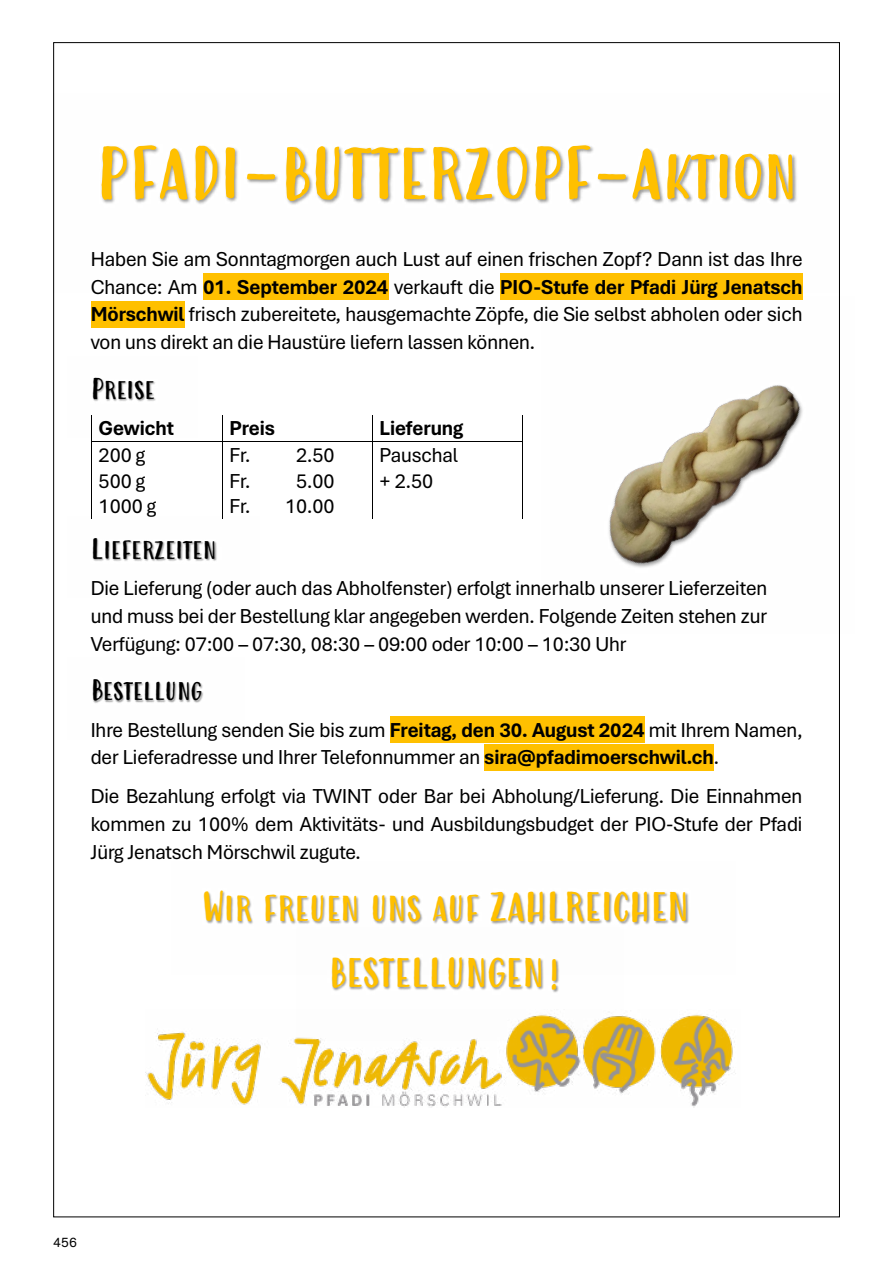
<style>
.page{position:relative;width:893px;height:1263px;background:#fff}
.page>*{position:absolute;margin:0;border:0;box-sizing:border-box;transform-origin:0 0}
.t1{font:66px "Modern Love Caps";color:#ffc000}
.t2{font:37.05px/66.3px "Modern Love Caps";color:#ffc000;text-align:center}
.t3{font:26.25px "Modern Love Caps";color:#000}
.t4{font:21.3px/27.8px "Aptos Display";letter-spacing:-.005em;color:#000;text-align:justify}
.t5{font:700 21.3px "Aptos Display";letter-spacing:-.005em;color:#000}
.t6{font:13.5px "Theinhardt";color:#000}
.s1{font-weight:700}
</style>
<div class="page">
<img style="left:689px;top:385px;width:114px;height:154px">
<img style="left:609px;top:520px;width:80px;height:48px">
<img style="left:522px;top:385px;width:183px;height:135px">
<img style="left:522px;top:444px;width:23px;height:76px">
<img style="left:101px;top:145px;width:702px;height:147px">
<div style="left:203px;top:274px;width:185px;height:26px;background:#ffc000"></div>
<div style="left:500px;top:274px;width:302px;height:26px;background:#ffc000"></div>
<div style="left:91px;top:301px;width:94px;height:26px;background:#ffc000"></div>
<img style="left:91px;top:378px;width:65px;height:38px">
<hr style="left:91px;top:441px;width:131px;height:1px;background:#000">
<hr style="left:223px;top:441px;width:149px;height:1px;background:#000">
<hr style="left:372px;top:441px;width:150px;height:1px;background:#000">
<svg style="left:91px;top:416px;width:1px;height:100px"></svg>
<svg style="left:222px;top:416px;width:1px;height:100px"></svg>
<svg style="left:372px;top:416px;width:1px;height:103px"></svg>
<svg style="left:522px;top:416px;width:1px;height:103px"></svg>
<img style="left:91px;top:516px;width:132px;height:45px">
<img style="left:93px;top:679px;width:110px;height:24px">
<div style="left:390px;top:717px;width:254px;height:26px;background:#ffc000"></div>
<div style="left:484px;top:744px;width:230px;height:27px;background:#ffc000"></div>
<img style="left:204px;top:891px;width:485px;height:34px">
<img style="left:332px;top:958px;width:227px;height:35px">
<img style="left:146px;top:1015px;width:590px;height:92px">
<h1 class="t1" style="left:95px;top:132px;width:704px">PFADI-BUTTERZOPF-Aktion</h1>
<p class="t4" style="left:91px;top:244px;width:713px">Haben Sie am Sonntagmorgen auch Lust auf einen frischen Zopf? Dann ist das Ihre Chance: Am <span class="s1">01. September 2024</span> verkauft die <span class="s1">PIO-Stufe der Pfadi Jürg Jenatsch Mörschwil</span> frisch zubereitete, hausgemachte Zöpfe, die Sie selbst abholen oder sich von uns direkt an die Haustüre liefern lassen können.</p>
<p class="t3" style="left:91px;top:372px;width:66px">Preise</p>
<p class="t5" style="left:99px;top:414px;width:77px">Gewicht</p>
<p class="t5" style="left:230px;top:414px;width:47px">Preis</p>
<p class="t5" style="left:380px;top:414px;width:85px">Lieferung</p>
<p class="t4" style="left:99px;top:440px;width:48px">200 g</p>
<p class="t4" style="left:230px;top:440px;width:106px">Fr. 2.50</p>
<p class="t4" style="left:380px;top:440px;width:80px">Pauschal</p>
<p class="t4" style="left:99px;top:466px;width:48px">500 g</p>
<p class="t4" style="left:230px;top:466px;width:106px">Fr. 5.00</p>
<p class="t4" style="left:380px;top:466px;width:55px">+ 2.50</p>
<p class="t4" style="left:99px;top:491px;width:59px">1000 g</p>
<p class="t4" style="left:230px;top:491px;width:106px">Fr. 10.00</p>
<p class="t3" style="left:91px;top:532px;width:127px">Lieferzeiten</p>
<p class="t4" style="left:91px;top:573px;width:678px">Die Lieferung (oder auch das Abholfenster) erfolgt innerhalb unserer Lieferzeiten und muss bei der Bestellung klar angegeben werden. Folgende Zeiten stehen zur Verfügung: 07:00 – 07:30, 08:30 – 09:00 oder 10:00 – 10:30 Uhr</p>
<p class="t3" style="left:91px;top:673px;width:113px">Bestellung</p>
<p class="t4" style="left:91px;top:715px;width:713px">Ihre Bestellung senden Sie bis zum <span class="s1">Freitag, den 30. August 2024</span> mit Ihrem Namen, der Lieferadresse und Ihrer Telefonnummer an <span class="s1">sira@pfadimoerschwil.ch</span>.</p>
<p class="t4" style="left:91px;top:781px;width:713px">Die Bezahlung erfolgt via TWINT oder Bar bei Abholung/Lieferung. Die Einnahmen kommen zu 100% dem Aktivitäts- und Ausbildungsbudget der PIO-Stufe der Pfadi Jürg Jenatsch Mörschwil zugute.</p>
<h2 class="t2" style="left:204px;top:875px;width:487px">Wir freuen uns auf ZAHLREICHEN<br>BESTELLUNGEN!</h2>
<p class="t6" style="left:53px;top:1234px;width:25px">456</p>
</div>
